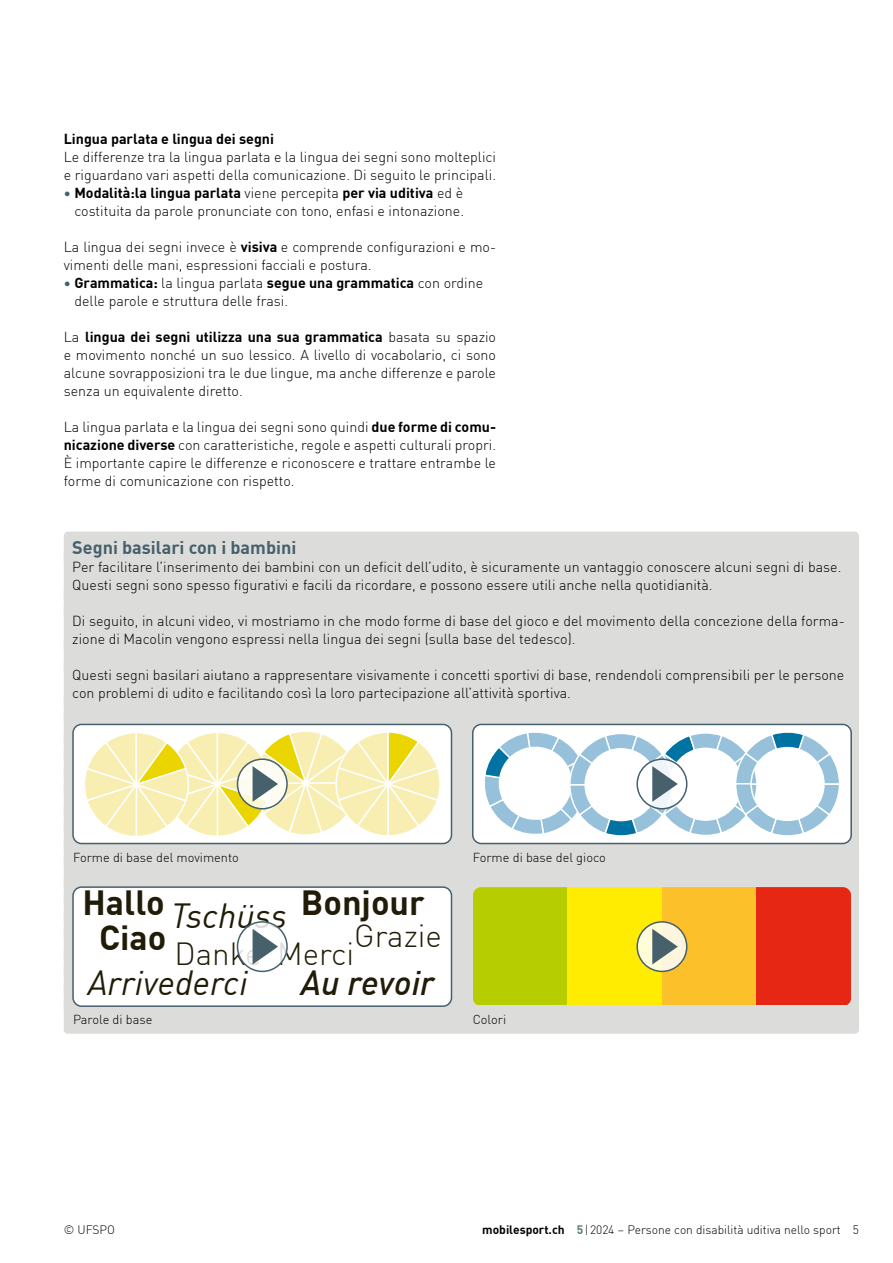
<style>
.page{position:relative;width:893px;height:1263px;background:#fff}
.page>*{position:absolute;margin:0;border:0;box-sizing:border-box;transform-origin:0 0}
.t1{font:italic 34.2px/67.1px "DINOT";color:#211c07}
.t2{font:700 34.2px/35.1px "DINOT";color:#211c07;text-align:center}
.t3{font:italic 500 34.2px "DINOT";color:#211c07}
.t4{font:300 31.35px "DINOT";color:#211c07}
.h_Untertitel_Tipp{font:700 18px "DINOT";color:#46606c}
.p_Fliesstext{font:300 14.25px/18px "DINOT";color:#000}
.p_Fliesstext_Tipp{font:300 14.25px/18px "DINOT";color:#000}
.h_Rubrik{font:700 14.25px "DINOT";color:#000}
.p_Legende{font:300 12.75px "DINOT";color:#000}
.t5{font:300 12px "DINOT";color:#000}
.s1{font-weight:700;color:#46606c}
.s2{font-weight:700}
.s3{font-weight:700;color:#567d6c}
</style>
<div class="page">
<div style="left:64px;top:531px;width:795px;height:36px;background:#dcdcdb;border-radius:4px"></div>
<div style="left:64px;top:548px;width:795px;height:54px;background:#dcdcdb;border-radius:4px"></div>
<div style="left:64px;top:584px;width:795px;height:36px;background:#dcdcdb;border-radius:4px"></div>
<div style="left:64px;top:602px;width:795px;height:54px;background:#dcdcdb;border-radius:4px"></div>
<div style="left:64px;top:638px;width:795px;height:36px;background:#dcdcdb;border-radius:4px"></div>
<div style="left:64px;top:656px;width:795px;height:54px;background:#dcdcdb;border-radius:4px"></div>
<div style="left:64px;top:692px;width:795px;height:36px;background:#dcdcdb;border-radius:4px"></div>
<div style="left:64px;top:710px;width:795px;height:36px;background:#dcdcdb;border-radius:4px"></div>
<div style="left:64px;top:728px;width:795px;height:36px;background:#dcdcdb;border-radius:4px"></div>
<div style="left:64px;top:746px;width:795px;height:36px;background:#dcdcdb;border-radius:4px"></div>
<div style="left:64px;top:764px;width:795px;height:36px;background:#dcdcdb;border-radius:4px"></div>
<div style="left:64px;top:782px;width:795px;height:36px;background:#dcdcdb;border-radius:4px"></div>
<div style="left:64px;top:800px;width:795px;height:36px;background:#dcdcdb;border-radius:4px"></div>
<div style="left:64px;top:818px;width:795px;height:36px;background:#dcdcdb;border-radius:4px"></div>
<div style="left:64px;top:836px;width:795px;height:36px;background:#dcdcdb;border-radius:4px"></div>
<div style="left:64px;top:854px;width:795px;height:36px;background:#dcdcdb;border-radius:4px"></div>
<div style="left:64px;top:872px;width:795px;height:36px;background:#dcdcdb;border-radius:4px"></div>
<div style="left:64px;top:890px;width:795px;height:36px;background:#dcdcdb;border-radius:4px"></div>
<div style="left:64px;top:908px;width:795px;height:36px;background:#dcdcdb;border-radius:4px"></div>
<div style="left:64px;top:926px;width:795px;height:36px;background:#dcdcdb;border-radius:4px"></div>
<div style="left:64px;top:944px;width:795px;height:36px;background:#dcdcdb;border-radius:4px"></div>
<div style="left:64px;top:962px;width:795px;height:36px;background:#dcdcdb;border-radius:4px"></div>
<div style="left:64px;top:980px;width:795px;height:36px;background:#dcdcdb;border-radius:4px"></div>
<div style="left:64px;top:998px;width:795px;height:36px;background:#dcdcdb;border-radius:4px"></div>
<div style="left:473px;top:724px;width:378px;height:119px;background:#fff;border-radius:9px"></div>
<div style="left:472px;top:724px;width:380px;height:120px;border:2px solid #46606c;border-radius:9px"></div>
<svg style="left:485px;top:732px;width:354px;height:104px"></svg>
<div style="left:73px;top:724px;width:378px;height:119px;background:#fff;border-radius:9px"></div>
<div style="left:72px;top:724px;width:380px;height:120px;border:2px solid #46606c;border-radius:9px"></div>
<svg style="left:85px;top:732px;width:355px;height:104px"></svg>
<div style="left:73px;top:887px;width:378px;height:119px;background:#fff;border-radius:9px"></div>
<div style="left:72px;top:886px;width:380px;height:121px;border:2px solid #46606c;border-radius:9px"></div>
<div style="left:237px;top:921px;width:51px;height:51px;border:2px solid #46606c;border-radius:50%"></div>
<svg style="left:253px;top:929px;width:25px;height:35px"></svg>
<div style="left:473px;top:887px;width:94px;height:118px;background:#b6cd02"></div>
<div style="left:567px;top:887px;width:95px;height:118px;background:#ffec00"></div>
<div style="left:662px;top:887px;width:95px;height:118px;background:#fcc12a"></div>
<div style="left:757px;top:887px;width:94px;height:118px;background:#e52714"></div>
<svg style="left:637px;top:922px;width:50px;height:49px"></svg>
<div style="left:636px;top:921px;width:51px;height:51px;border:2px solid #46606c;border-radius:50%"></div>
<svg style="left:652px;top:929px;width:26px;height:35px"></svg>
<p class="h_Rubrik" style="left:64px;top:127px;width:212px">Lingua parlata e lingua dei segni</p>
<p class="p_Fliesstext" style="left:64px;top:146px;width:434px">Le differenze tra la lingua parlata e la lingua dei segni sono molteplici e riguardano vari aspetti della comunicazione. Di seguito le principali.</p>
<p class="p_Fliesstext" style="left:64px;top:182px;width:402px;text-align:right"><span class="s1">•</span> <span class="s2">Modalità:la lingua parlata</span> viene percepita <span class="s2">per via uditiva</span> ed è costituita da parole pronunciate con tono, enfasi e intonazione.</p>
<p class="p_Fliesstext" style="left:64px;top:236px;width:434px">La lingua dei segni invece è <span class="s2">visiva</span> e comprende configurazioni e mo&shy;vimenti delle mani, espressioni facciali e postura.</p>
<p class="p_Fliesstext" style="left:74px;top:272px;width:410px;text-indent:-11px"><span class="s1">•</span> <span class="s2">Grammatica:</span> la lingua parlata <span class="s2">segue una grammatica</span> con ordine delle parole e struttura delle frasi.</p>
<p class="p_Fliesstext" style="left:64px;top:326px;width:434px;text-align:justify">La <span class="s2">lingua dei segni utilizza una sua grammatica</span> basata su spazio e movimento nonché un suo lessico. A livello di vocabolario, ci sono alcune sovrapposizioni tra le due lingue, ma anche differenze e parole senza un equivalente diretto.</p>
<p class="p_Fliesstext" style="left:64px;top:416px;width:434px;text-align:justify">La lingua parlata e la lingua dei segni sono quindi <span class="s2">due forme di comu&shy;nicazione diverse</span> con caratteristiche, regole e aspetti culturali propri.<br>È importante capire le differenze e riconoscere e trattare entrambe le forme di comunicazione con rispetto.</p>
<h2 class="h_Untertitel_Tipp" style="left:72px;top:533px;width:226px">Segni basilari con i bambini</h2>
<p class="p_Fliesstext_Tipp" style="left:72px;top:556px;width:771px">Per facilitare l’inserimento dei bambini con un deficit dell’udito, è sicuramente un vantaggio conoscere alcuni segni di base.<br>Questi segni sono spesso figurativi e facili da ricordare, e possono essere utili anche nella quotidianità.</p>
<p class="p_Fliesstext_Tipp" style="left:72px;top:610px;width:774px">Di seguito, in alcuni video, vi mostriamo in che modo forme di base del gioco e del movimento della concezione della forma&shy;zione di Macolin vengono espressi nella lingua dei segni (sulla base del tedesco).</p>
<p class="p_Fliesstext_Tipp" style="left:72px;top:664px;width:774px">Questi segni basilari aiutano a rappresentare visivamente i concetti sportivi di base, rendendoli comprensibili per le persone con problemi di udito e facilitando così la loro partecipazione all’attività sportiva.</p>
<p class="p_Legende" style="left:73px;top:848px;width:167px">Forme di base del movimento</p>
<p class="p_Legende" style="left:473px;top:848px;width:135px">Forme di base del gioco</p>
<p class="t2" style="left:82px;top:882px;width:86px">Hallo<br>Ciao</p>
<p class="t2" style="left:301px;top:881px;width:125px">Bonjour</p>
<p class="t1" style="left:88px;top:879px;width:201px;text-indent:83px">Tschüss<br>Arrivederci</p>
<p class="t4" style="left:354px;top:912px;width:89px">Grazie</p>
<p class="t4" style="left:175px;top:929px;width:88px">Danke</p>
<p class="t4" style="left:277px;top:929px;width:79px">Merci</p>
<p class="t3" style="left:301px;top:956px;width:135px">Au revoir</p>
<p class="p_Legende" style="left:73px;top:1010px;width:81px">Parole di base</p>
<p class="p_Legende" style="left:473px;top:1010px;width:35px">Colori</p>
<p class="t5" style="left:64px;top:1220px;width:53px">© UFSPO</p>
<p class="t5" style="left:482px;top:1220px;width:378px"><span class="s2">mobilesport.ch</span> <span class="s3">5</span>|2024 – Persone con disabilità uditiva nello sport 5</p>
</div>
